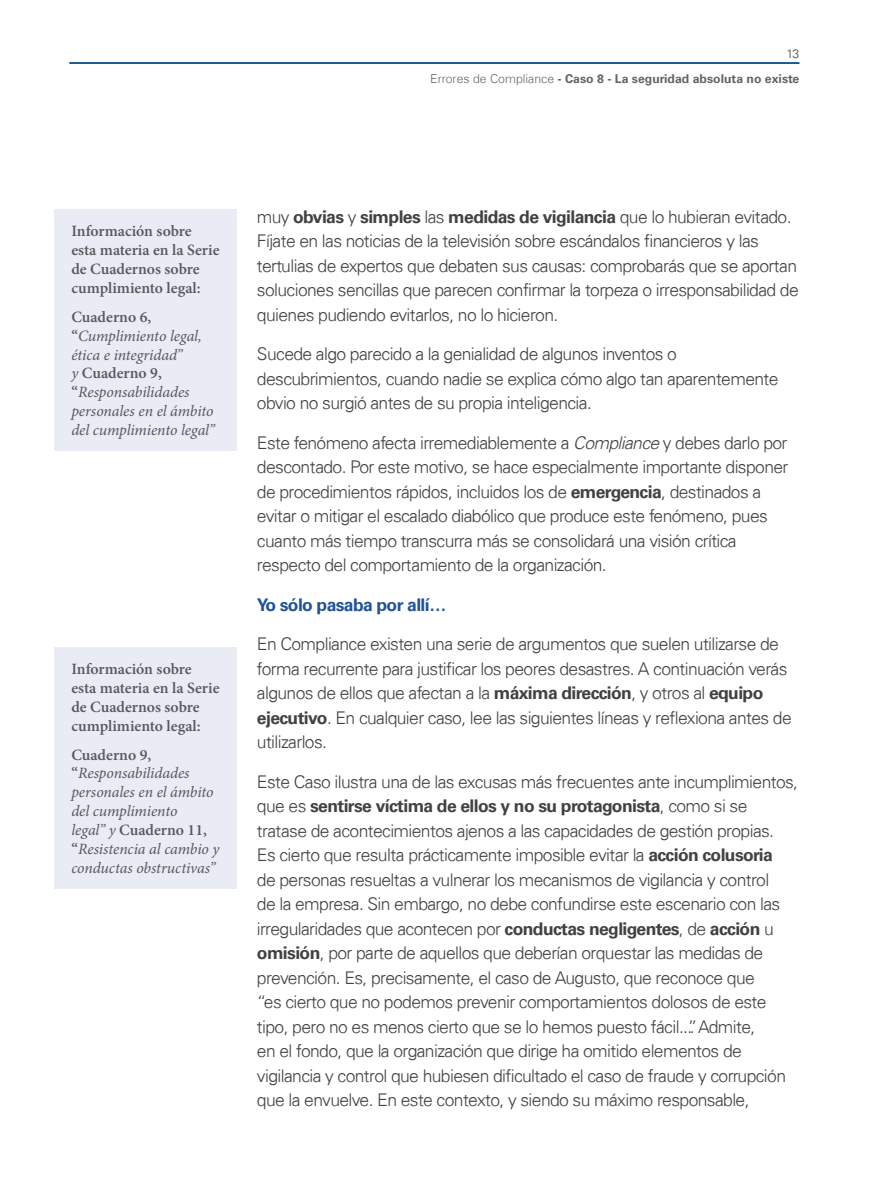
<style>
.page{position:relative;width:869px;height:1191px;background:#fff}
.page>*{position:absolute;margin:0;border:0;box-sizing:border-box;transform-origin:0 0}
.t1{font:300 17.5px/24.5px "Univers 45";letter-spacing:-.035em;color:#414042}
.t2{font:700 17.5px "Univers 65";letter-spacing:-.035em;color:#414042}
.t3{font:700 17.5px "Univers 65";letter-spacing:-.035em;color:#205297}
.t4{font:italic 15.75px/18.9px "Minion Pro";letter-spacing:-.01em;color:#58595b}
.t5{font:600 15.75px/18.9px "Minion Pro";color:#58595b}
.t6{font:700 12.25px "Universfor KPMG";color:#636466}
.t7{font:300 12.25px "Universfor KPMG";color:#414042}
.s1{font-weight:300}
.s2{font-weight:600;font-style:normal}
.s3{font-family:"Univers 45";font-weight:300}
.s4{font-style:italic}
.s5{font-family:"Univers 65";font-weight:700}
</style>
<div class="page">
<hr style="left:69px;top:62px;width:730px;height:2px;background:#00478f">
<div style="left:55px;top:210px;width:182px;height:241px;background:#e9ebf5"></div>
<div style="left:55px;top:647px;width:182px;height:241px;background:#e9ebf5"></div>
<p class="t7" style="left:786px;top:46px;width:15px">13</p>
<p class="t6" style="left:430px;top:71px;width:370px"><span class="s1">Errores de Compliance</span> - Caso 8 - La seguridad absoluta no existe</p>
<p class="t5" style="left:71px;top:221px;width:150px">Información sobre esta materia en la Serie de Cuadernos sobre cumplimiento legal:</p>
<p class="t4" style="left:71px;top:307px;width:145px"><span class="s2">Cuaderno 6, “</span>Cumplimiento legal, ética e integridad”<br>y <span class="s2">Cuaderno 9, “</span>Responsabilidades personales en el ámbito del cumplimiento legal”</p>
<p class="t5" style="left:71px;top:659px;width:150px">Información sobre esta materia en la Serie de Cuadernos sobre cumplimiento legal:</p>
<p class="t4" style="left:71px;top:745px;width:150px"><span class="s2">Cuaderno 9, “</span>Responsabilidades personales en el ámbito del cumplimiento<br>legal” y <span class="s2">Cuaderno 11, “</span>Resistencia al cambio y conductas obstructivas”</p>
<p class="t2" style="left:257px;top:206px;width:536px"><span class="s3">muy</span> obvias <span class="s3">y</span> simples <span class="s3">las</span> medidas de vigilancia <span class="s3">que lo hubieran evitado.</span></p>
<p class="t1" style="left:257px;top:229px;width:543px">Fíjate en las noticias de la televisión sobre escándalos financieros y las tertulias de expertos que debaten sus causas: comprobarás que se aportan soluciones sencillas que parecen confirmar la torpeza o irresponsabilidad de quienes pudiendo evitarlos, no lo hicieron.</p>
<p class="t1" style="left:257px;top:342px;width:523px">Sucede algo parecido a la genialidad de algunos inventos o descubrimientos, cuando nadie se explica cómo algo tan aparentemente obvio no surgió antes de su propia inteligencia.</p>
<p class="t1" style="left:257px;top:430px;width:532px">Este fenómeno afecta irremediablemente a <span class="s4">Compliance</span> y debes darlo por descontado. Por este motivo, se hace especialmente importante disponer de procedimientos rápidos, incluidos los de <span class="s5">emergencia</span>, destinados a evitar o mitigar el escalado diabólico que produce este fenómeno, pues cuanto más tiempo transcurra más se consolidará una visión crítica respecto del comportamiento de la organización.</p>
<p class="t3" style="left:257px;top:594px;width:191px">Yo sólo pasaba por allí…</p>
<p class="t1" style="left:257px;top:631px;width:536px">En Compliance existen una serie de argumentos que suelen utilizarse de forma recurrente para justificar los peores desastres. A continuación verás algunos de ellos que afectan a la <span class="s5">máxima dirección</span>, y otros al <span class="s5">equipo ejecutivo</span>. En cualquier caso, lee las siguientes líneas y reflexiona antes de utilizarlos.</p>
<p class="t1" style="left:257px;top:769px;width:542px">Este Caso ilustra una de las excusas más frecuentes ante incumplimientos,</p>
<p class="t2" style="left:257px;top:795px;width:492px"><span class="s3">que es</span> sentirse víctima de ellos y no su protagonista<span class="s3">, como si se</span></p>
<p class="t1" style="left:257px;top:818px;width:530px">tratase de acontecimientos ajenos a las capacidades de gestión propias.<br>Es cierto que resulta prácticamente imposible evitar la <span class="s5">acción colusoria </span>de personas resueltas a vulnerar los mecanismos de vigilancia y control de la empresa. Sin embargo, no debe confundirse este escenario con las irregularidades que acontecen por <span class="s5">conductas negligentes</span>, de <span class="s5">acción</span> u <span class="s5">omisión</span>, por parte de aquellos que deberían orquestar las medidas de prevención. Es, precisamente, el caso de Augusto, que reconoce que<br>“es cierto que no podemos prevenir comportamientos dolosos de este tipo, pero no es menos cierto que se lo hemos puesto fácil...”. Admite,<br>en el fondo, que la organización que dirige ha omitido elementos de vigilancia y control que hubiesen dificultado el caso de fraude y corrupción que la envuelve. En este contexto, y siendo su máximo responsable,</p>
</div>
